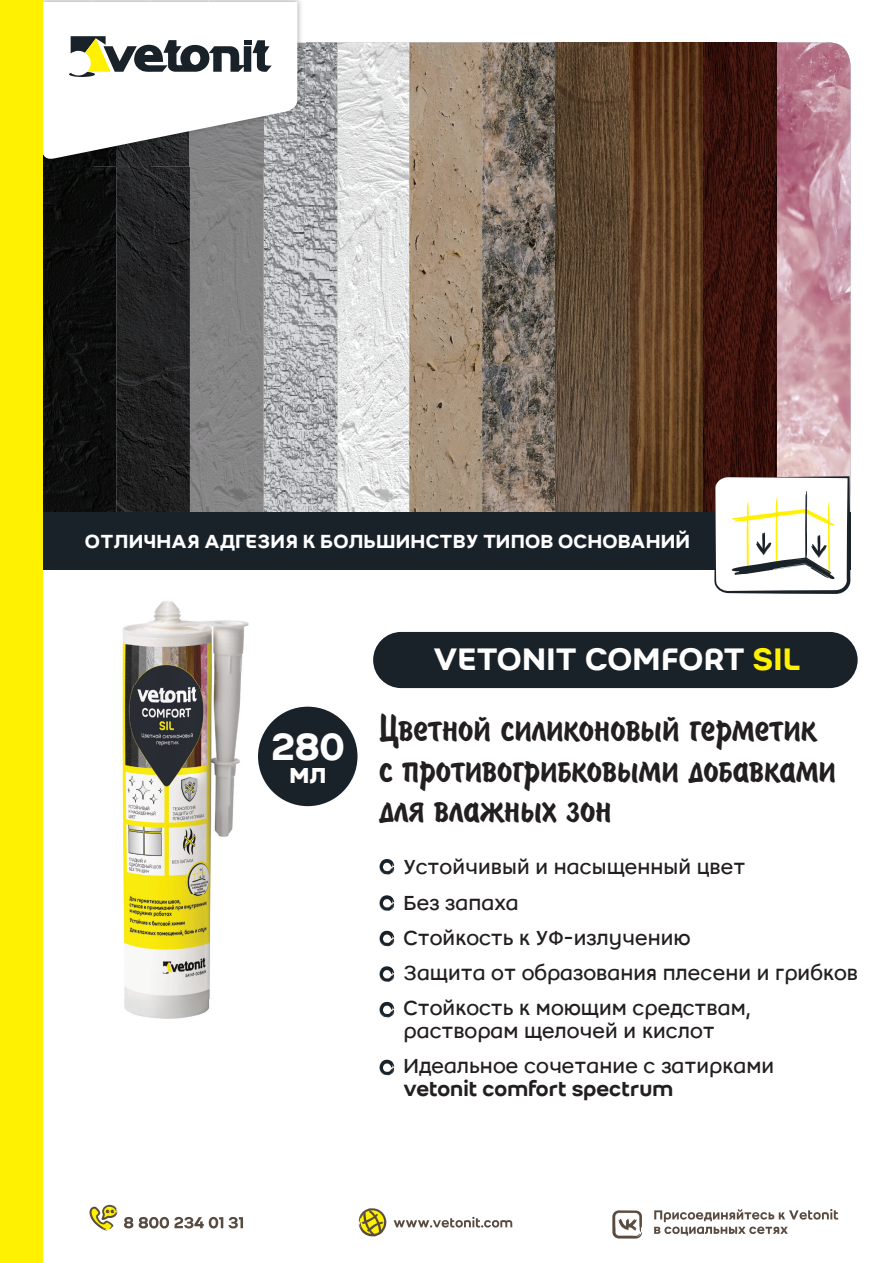
<style>
.page{position:relative;width:893px;height:1263px;background:#fff}
.page>*{position:absolute;margin:0;border:0;box-sizing:border-box;transform-origin:0 0}
.t1{font:500 42px "Weber";color:#fff}
.t2{font:40.5px/40.5px "SPSL Brush";color:#231f20}
.t3{font:500 34.5px "Weber";color:#fff}
.t4{font:500 30px "Weber";color:#fff}
.t5{font:22.5px/35.2px "Weber";color:#231f20}
.t6{font:500 22.5px "Weber";color:#231f20}
.t7{font:500 21px "Weber";letter-spacing:.01em;color:#fff}
.s1{color:#fff101}
</style>
<div class="page">
<svg style="left:89px;top:1205px;width:28px;height:25px"></svg>
<svg style="left:124px;top:1217px;width:9px;height:11px"></svg>
<svg style="left:139px;top:1217px;width:84px;height:11px"></svg>
<svg style="left:229px;top:1217px;width:14px;height:11px"></svg>
<svg style="left:359px;top:1208px;width:27px;height:28px"></svg>
<svg style="left:394px;top:1217px;width:118px;height:10px"></svg>
<svg style="left:654px;top:1209px;width:184px;height:26px"></svg>
<svg style="left:612px;top:1210px;width:30px;height:28px"></svg>
<img style="left:122px;top:601px;width:236px;height:418px">
<div style="left:258px;top:707px;width:99px;height:99px;background:#1a2229;border-radius:50%"></div>
<img style="left:629px;top:43px;width:74px;height:470px">
<svg style="left:409px;top:43px;width:73px;height:470px;background:#a7927b"></svg>
<svg style="left:337px;top:43px;width:72px;height:470px"></svg>
<img style="left:264px;top:43px;width:73px;height:470px">
<svg style="left:482px;top:43px;width:74px;height:470px;background:#796f65"></svg>
<svg style="left:556px;top:43px;width:73px;height:470px;background:#5f4c38"></svg>
<svg style="left:777px;top:43px;width:73px;height:433px;background:#c896a4"></svg>
<img style="left:116px;top:167px;width:74px;height:346px">
<div style="left:43px;top:43px;width:73px;height:480px;background:#0b0d0b"></div>
<img style="left:190px;top:167px;width:74px;height:346px">
<svg style="left:703px;top:43px;width:74px;height:470px;background:#38110b"></svg>
<div style="left:373px;top:632px;width:485px;height:56px;background:#1a2229;border-radius:28px"></div>
<svg style="left:379px;top:859px;width:15px;height:16px"></svg>
<svg style="left:379px;top:895px;width:15px;height:16px"></svg>
<svg style="left:379px;top:1001px;width:15px;height:17px"></svg>
<svg style="left:379px;top:930px;width:15px;height:16px"></svg>
<svg style="left:379px;top:1059px;width:15px;height:16px"></svg>
<svg style="left:379px;top:966px;width:15px;height:16px"></svg>
<div style="left:36px;top:513px;width:814px;height:57px;background:#1a2229"></div>
<svg style="left:714px;top:476px;width:137px;height:118px"></svg>
<img style="left:35px;top:0;width:57px;height:2px">
<img style="left:92px;top:0;width:213px;height:43px">
<img style="left:267px;top:43px;width:38px;height:124px">
<img style="left:43px;top:161px;width:224px;height:6px">
<svg style="left:43px;top:2px;width:254px;height:159px"></svg>
<div style="left:0;top:1px;width:43px;height:1262px;background:#fff101"></div>
<p class="t7" style="left:85px;top:529px;width:607px">ОТЛИЧНАЯ АДГЕЗИЯ К БОЛЬШИНСТВУ ТИПОВ ОСНОВАНИЙ</p>
<h1 class="t1" style="left:271px;top:722px;width:76px">280</h1>
<h3 class="t4" style="left:289px;top:755px;width:39px">мл</h3>
<h3 class="t3" style="left:433px;top:639px;width:369px">VETONIT COMFORT <span class="s1">SIL</span></h3>
<h2 class="t2" style="left:379px;top:712px;width:458px">Цветной силиконовый герметик с противогрибковыми добавками для влажных зон</h2>
<p class="t5" style="left:404px;top:849px;width:456px">Устойчивый и насыщенный цвет<br>Без запаха<br>Стойкость к УФ-излучению<br>Защита от образования плесени и грибков<br>Стойкость к моющим средствам,</p>
<p class="t5" style="left:404px;top:1013px;width:372px">растворам щелочей и кислот<br>Идеальное сочетание с затирками</p>
<p class="t6" style="left:404px;top:1075px;width:271px">vetonit comfort spectrum</p>
</div>
